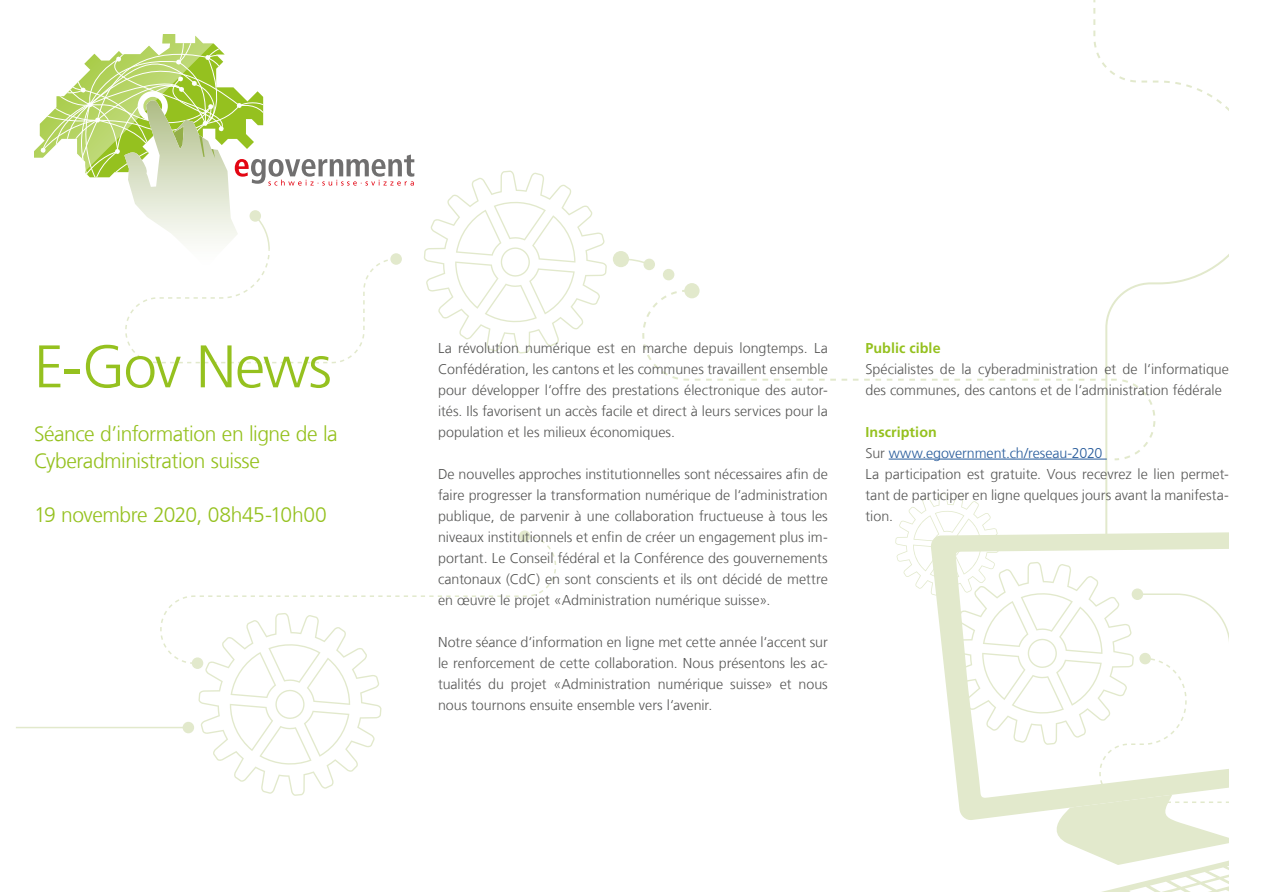
<style>
.page{position:relative;width:1263px;height:893px;background:#fff}
.page>*{position:absolute;margin:0;border:0;box-sizing:border-box;transform-origin:0 0}
.t1{font:300 60px "Frutiger LT Com";letter-spacing:-.03em;color:#95c11f}
.t2{font:300 21px/27px "Frutiger LT Com";letter-spacing:-.02em;color:#95c11f}
.t3{font:300 14.25px/21px "Frutiger LT Com";color:#575756;text-align:justify}
.t4{font:700 14.25px "Frutiger LT Com";letter-spacing:.01em;color:#95c11f}
.s1{font-weight:700;color:#95c11f}
.s2{color:#275b9b}
</style>
<div class="page">
<svg style="left:424px;top:170px;width:183px;height:184px"></svg>
<svg style="left:629px;top:258px;width:20px;height:5px"></svg>
<svg style="left:160px;top:535px;width:396px;height:129px"></svg>
<hr style="left:16px;top:727px;width:172px;height:1px;background:#e2e9cc">
<div style="left:613px;top:251px;width:16px;height:16px;background:#e2e9cc;border-radius:50%"></div>
<div style="left:643px;top:259px;width:12px;height:11px;background:#e2e9cc;border-radius:50%"></div>
<div style="left:663px;top:269px;width:11px;height:11px;background:#e2e9cc;border-radius:50%"></div>
<div style="left:519px;top:530px;width:11px;height:12px;background:#e2e9cc;border-radius:50%"></div>
<div style="left:192px;top:657px;width:11px;height:12px;background:#e2e9cc;border-radius:50%"></div>
<div style="left:183px;top:722px;width:11px;height:11px;background:#e2e9cc;border-radius:50%"></div>
<svg style="left:198px;top:613px;width:183px;height:183px"></svg>
<svg style="left:895px;top:254px;width:334px;height:637px"></svg>
<svg style="left:1093px;top:0;width:136px;height:111px"></svg>
<svg style="left:642px;top:290px;width:513px;height:170px"></svg>
<div style="left:684px;top:283px;width:15px;height:15px;background:#e2e9cc;border-radius:50%"></div>
<svg style="left:34px;top:34px;width:380px;height:329px"></svg>
<hr style="left:889px;top:459px;width:218px;height:1px;background:#275b9b">
<h1 class="t1" style="left:34px;top:332px;width:299px">E-Gov News</h1>
<h2 class="t2" style="left:34px;top:421px;width:305px">Séance d’information en ligne de la<br>Cyberadministration suisse</h2>
<h2 class="t2" style="left:34px;top:502px;width:294px">19 novembre 2020, 08h45-10h00</h2>
<p class="t3" style="left:438px;top:338px;width:391px">La révolution numérique est en marche depuis longtemps. La Confédération, les cantons et les communes travaillent ensemble pour développer l‘offre des prestations électronique des autor&shy;ités. Ils favorisent un accès facile et direct à leurs services pour la population et les milieux économiques.</p>
<p class="t3" style="left:438px;top:464px;width:391px">De nouvelles approches institutionnelles sont nécessaires afin de faire progresser la transformation numérique de l‘administration publique, de parvenir à une collaboration fructueuse à tous les niveaux institutionnels et enfin de créer un engagement plus im&shy;portant. Le Conseil fédéral et la Conférence des gouvernements cantonaux (CdC) en sont conscients et ils ont décidé de mettre en œuvre le projet «Administration numérique suisse».</p>
<p class="t3" style="left:438px;top:632px;width:391px">Notre séance d‘information en ligne met cette année l‘accent sur le renforcement de cette collaboration. Nous présentons les ac&shy;tualités du projet «Administration numérique suisse» et nous nous tournons ensuite ensemble vers l‘avenir.</p>
<p class="t4" style="left:865px;top:340px;width:77px">Public cible</p>
<p class="t3" style="left:865px;top:359px;width:365px">Spécialistes de la cyberadministration et de l‘informatique des communes, des cantons et de l‘administration fédérale</p>
<p class="t3" style="left:865px;top:422px;width:365px;text-align:left"><span class="s1">Inscription<br></span>Sur <span class="s2">www.egovernment.ch/reseau-2020<br></span>La participation est gratuite. Vous recevrez le lien permet&shy;tant de participer en ligne quelques jours avant la manifesta&shy;tion.</p>
</div>
